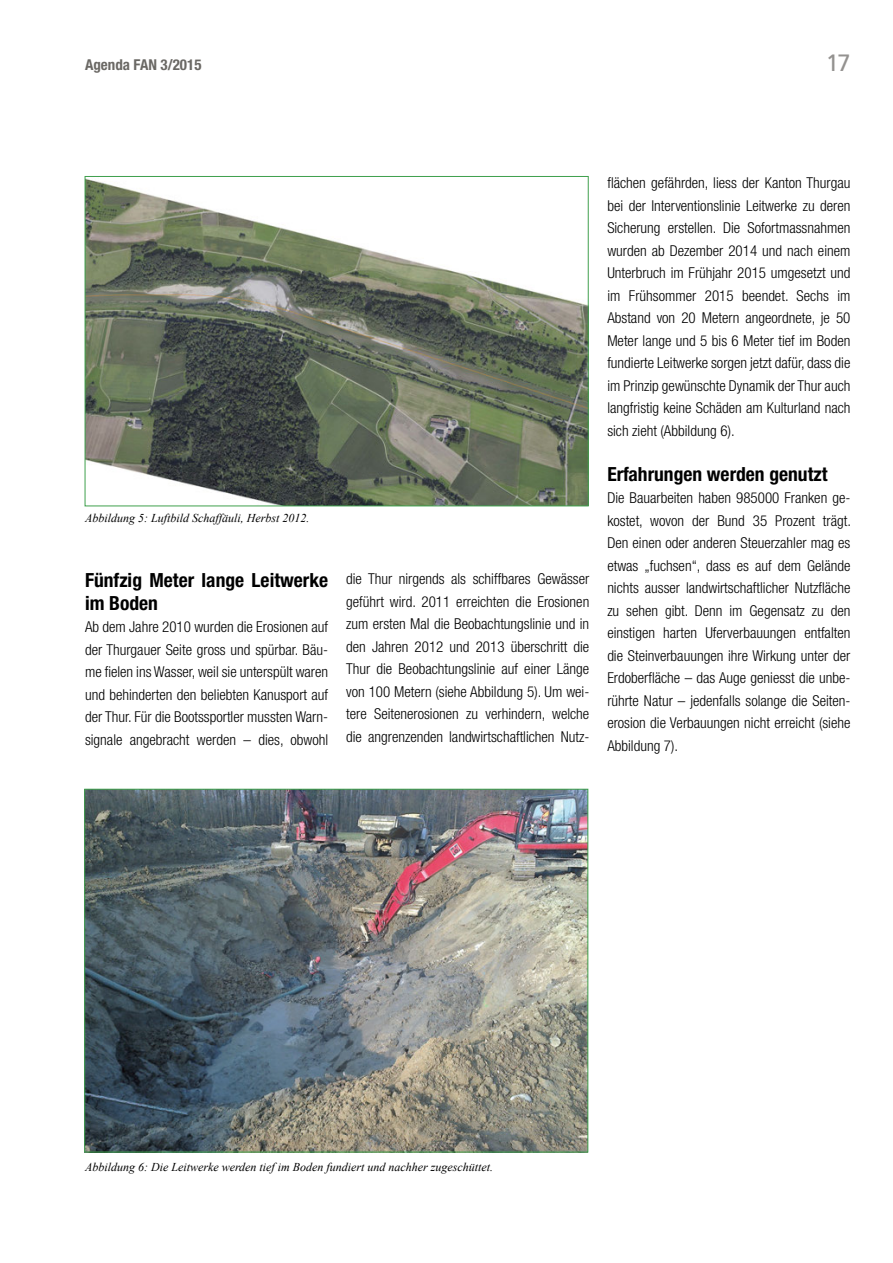
<style>
.page{position:relative;width:893px;height:1263px;background:#fff}
.page>*{position:absolute;margin:0;border:0;box-sizing:border-box;transform-origin:0 0}
.t1{font:23.7px "Frutiger";color:#949290}
.t2{font:700 condensed 19.5px/22.5px "Helvetica Neue";color:#000}
.t3{font:300 condensed 15px/22.5px "Helvetica Neue";color:#000;text-align:justify}
.t4{font:700 condensed 15px "Helvetica Neue";color:#6a6864}
.t5{font:italic 12px "Times New Roman";color:#000}
</style>
<div class="page">
<img style="left:87px;top:179px;width:500px;height:325px">
<img style="left:86px;top:791px;width:500px;height:359px">
<p class="t4" style="left:85px;top:56px;width:118px">Agenda FAN 3/2015</p>
<h1 class="t1" style="left:826px;top:49px;width:26px">17</h1>
<p class="t5" style="left:85px;top:509px;width:226px">Abbildung 5: Luftbild Schaffäuli, Herbst 2012.</p>
<h2 class="t2" style="left:85px;top:569px;width:245px">Fünfzig Meter lange Leitwerke im Boden</h2>
<p class="t3" style="left:85px;top:615px;width:245px">Ab dem Jahre 2010 wurden die Erosionen auf der Thurgauer Seite gross und spürbar. Bäu&shy;me fielen ins Wasser, weil sie unterspült waren und behinderten den beliebten Kanusport auf der Thur. Für die Bootssportler mussten Warn&shy;signale angebracht werden – dies, obwohl</p>
<p class="t3" style="left:346px;top:567px;width:245px">die Thur nirgends als schiffbares Gewässer geführt wird. 2011 erreichten die Erosionen zum ersten Mal die Beobachtungslinie und in den Jahren 2012 und 2013 überschritt die Thur die Beobachtungslinie auf einer Länge von 100 Metern (siehe Abbildung 5). Um wei&shy;tere Seitenerosionen zu verhindern, welche die angrenzenden landwirtschaftlichen Nutz-</p>
<p class="t3" style="left:607px;top:171px;width:245px">flächen gefährden, liess der Kanton Thurgau bei der Interventionslinie Leitwerke zu deren Sicherung erstellen. Die Sofortmassnahmen wurden ab Dezember 2014 und nach einem Unterbruch im Frühjahr 2015 umgesetzt und im Frühsommer 2015 beendet. Sechs im Abstand von 20 Metern angeordnete, je 50<br>Meter lange und 5 bis 6 Meter tief im Boden fundierte Leitwerke sorgen jetzt dafür, dass die im Prinzip gewünschte Dynamik der Thur auch langfristig keine Schäden am Kulturland nach sich zieht (Abbildung 6).</p>
<h2 class="t2" style="left:607px;top:462px;width:222px">Erfahrungen werden genutzt</h2>
<p class="t3" style="left:607px;top:486px;width:245px">Die Bauarbeiten haben 985000 Franken ge&shy;kostet, wovon der Bund 35 Prozent trägt.<br>Den einen oder anderen Steuerzahler mag es etwas „fuchsen“, dass es auf dem Gelände nichts ausser landwirtschaftlicher Nutzfläche zu sehen gibt. Denn im Gegensatz zu den einstigen harten Uferverbauungen entfalten die Steinverbauungen ihre Wirkung unter der Erdoberfläche – das Auge geniesst die unbe&shy;rührte Natur – jedenfalls solange die Seiten&shy;erosion die Verbauungen nicht erreicht (siehe Abbildung 7).</p>
<p class="t5" style="left:85px;top:1158px;width:410px">Abbildung 6: Die Leitwerke werden tief im Boden fundiert und nachher zugeschüttet.</p>
</div>
